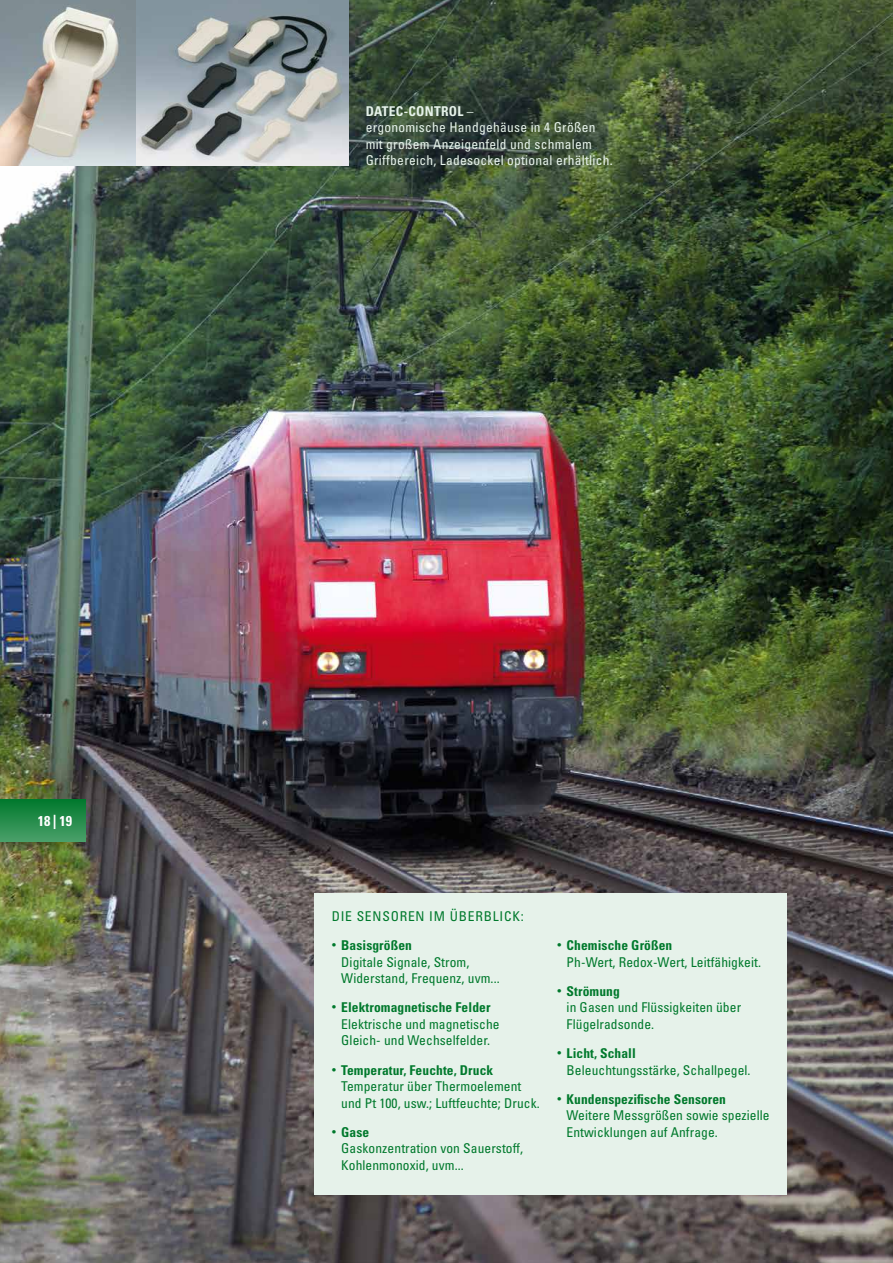
<style>
.page{position:relative;width:893px;height:1263px;background:#fff}
.page>*{position:absolute;margin:0;border:0;box-sizing:border-box;transform-origin:0 0}
.t1{font:14.25px "Univers LTCYR 67 Bold Cond";color:#fff}
.t2{font:condensed 13.5px/16.5px "Univers LTCYR 57";letter-spacing:.005em;color:#00792c}
.t3{font:13.5px "Univers LTCYR 67 Bold Cond";letter-spacing:.005em;color:#00792c}
.t4{font:condensed 13.5px/16.5px "Univers LTCYR 57";letter-spacing:.02em;color:#e6f2ea}
.t5{font:condensed 13.5px "Univers LTCYR 57";letter-spacing:.06em;color:#00792c}
.t6{font:13.5px "Univers LTCYR 67 Bold Cond";letter-spacing:.02em;color:#e6f2ea}
.s1{font-family:"Univers LTCYR 57";font-stretch:condensed}
</style>
<div class="page">
<img style="left:0;top:0;width:893px;height:1263px">
<div style="left:315px;top:893px;width:472px;height:302px;background:#e6f2ea"></div>
<svg style="left:0;top:842px;width:85px;height:9px"></svg>
<div style="left:0;top:799px;width:85px;height:43px;background:linear-gradient(to bottom,#00782c,#4ba06a)"></div>
<img style="left:0;top:0;width:349px;height:166px">
<p class="t1" style="left:38px;top:812px;width:36px">18|19</p>
<p class="t6" style="left:366px;top:103px;width:109px">DATEC-CONTROL <span class="s1">–</span></p>
<p class="t4" style="left:366px;top:119px;width:249px">ergonomische Handgehäuse in 4 Größen mit großem Anzeigenfeld und schmalem<br>Griffbereich, Ladesockel optional erhältlich.</p>
<p class="t5" style="left:332px;top:907px;width:194px">DIE SENSOREN IM ÜBERBLICK:</p>
<p class="t3" style="left:332px;top:937px;width:82px">● Basisgrößen</p>
<p class="t2" style="left:341px;top:953px;width:160px">Digitale Signale, Strom,<br>Widerstand, Frequenz, uvm...</p>
<p class="t3" style="left:332px;top:999px;width:160px">● Elektromagnetische Felder</p>
<p class="t2" style="left:341px;top:1015px;width:160px">Elektrische und magnetische<br>Gleich- und Wechselfelder.</p>
<p class="t3" style="left:332px;top:1061px;width:163px">● Temperatur, Feuchte, Druck</p>
<p class="t2" style="left:341px;top:1078px;width:200px">Temperatur über Thermoelement und Pt 100, usw.; Luftfeuchte; Druck.</p>
<p class="t3" style="left:332px;top:1124px;width:39px">● Gase</p>
<p class="t2" style="left:341px;top:1140px;width:183px">Gaskonzentration von Sauerstoff,<br>Kohlenmonoxid, uvm...</p>
<p class="t3" style="left:557px;top:937px;width:117px">● Chemische Größen</p>
<p class="t2" style="left:567px;top:953px;width:196px">Ph-Wert, Redox-Wert, Leitfähigkeit.</p>
<p class="t3" style="left:557px;top:983px;width:64px">● Strömung</p>
<p class="t2" style="left:567px;top:999px;width:176px">in Gasen und Flüssigkeiten über<br>Flügelradsonde.</p>
<p class="t3" style="left:557px;top:1045px;width:80px">● Licht, Schall</p>
<p class="t2" style="left:567px;top:1061px;width:185px">Beleuchtungsstärke, Schallpegel.</p>
<p class="t3" style="left:557px;top:1091px;width:171px">● Kundenspezifische Sensoren</p>
<p class="t2" style="left:567px;top:1107px;width:205px">Weitere Messgrößen sowie spezielle<br>Entwicklungen auf Anfrage.</p>
</div>
